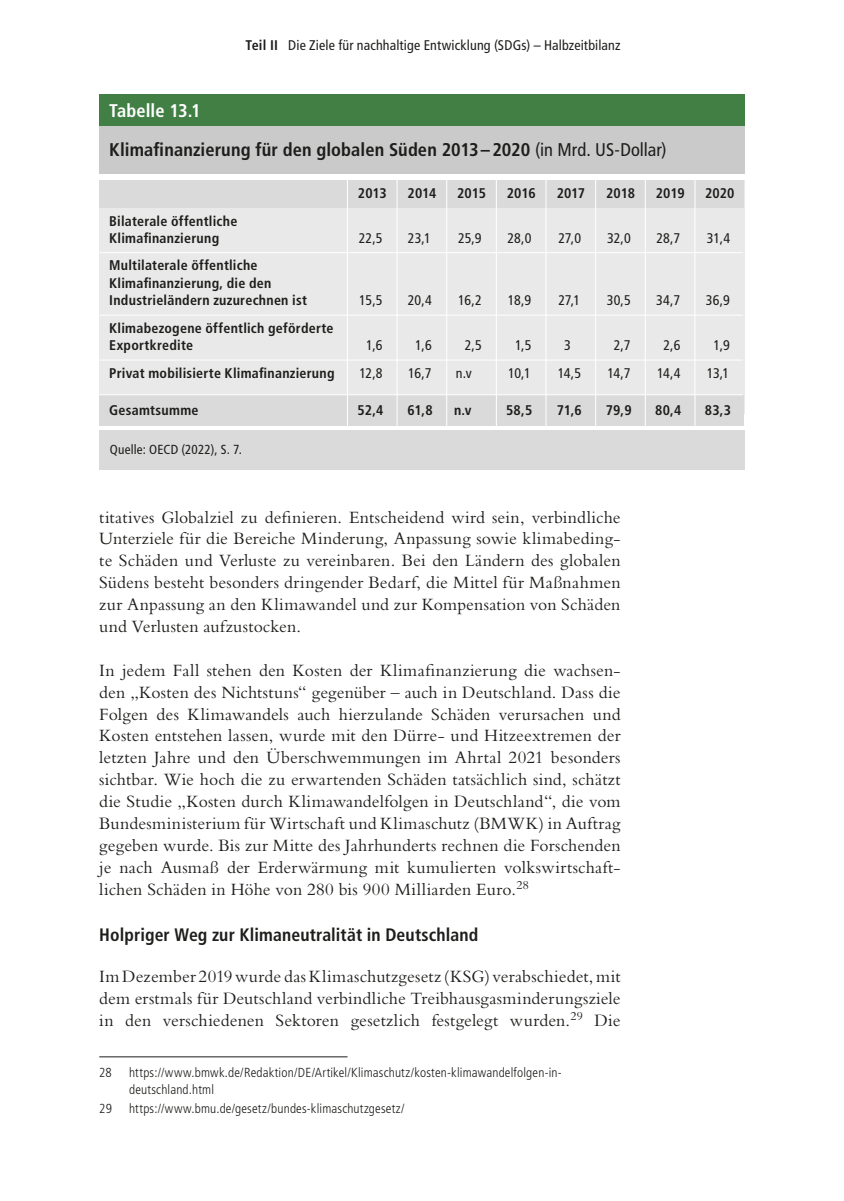
<style>
.page{position:relative;width:844px;height:1201px;background:#fff}
.page>*{position:absolute;margin:0;border:0;box-sizing:border-box;transform-origin:0 0}
.Kasten_Titel{font:700 condensed 18.38px "Frutiger LT Std";letter-spacing:.005em;color:#1d1d1b}
.Box{font:700 condensed 18.38px "Frutiger LT Std";color:#fff}
.Text{font:18.03px/21.9px "Bembo Std";letter-spacing:.01em;color:#1d1d1b;text-align:justify}
.Zwischentitel{font:700 condensed 18.03px "Frutiger LT Std";letter-spacing:.01em;color:#1d1d1b}
.Tabelle{font:700 condensed 14px/17.5px "Frutiger LT Std";letter-spacing:.015em;color:#1d1d1b}
.Tabelle-2{font:condensed 14px "Frutiger LT Std";letter-spacing:.01em;color:#1d1d1b}
.Fußnoten{font:300 condensed 13.12px/16.6px "Frutiger LT Std";letter-spacing:.015em;color:#1d1d1b}
.Quelle{font:condensed 13.12px "Frutiger LT Std";letter-spacing:.01em;color:#1d1d1b}
.s1{font-weight:700}
.s2{font-weight:400}
</style>
<div class="page">
<div style="left:99px;top:94px;width:645px;height:32px;background:#417f45"></div>
<div style="left:99px;top:126px;width:645px;height:48px;background:#cacaca"></div>
<div style="left:99px;top:180px;width:645px;height:233px;background:#e9e9e9"></div>
<div style="left:99px;top:180px;width:645px;height:27px;background:#dadada"></div>
<div style="left:99px;top:395px;width:645px;height:30px;background:#dadada"></div>
<hr style="left:99px;top:1056px;width:248px;height:1px;background:#1d1d1b">
<hr style="left:99px;top:252px;width:643px;height:1px;background:#fff">
<hr style="left:99px;top:315px;width:643px;height:1px;background:#fff">
<hr style="left:99px;top:359px;width:643px;height:1px;background:#fff">
<hr style="left:99px;top:394px;width:643px;height:1px;background:#fff">
<hr style="left:694px;top:176px;width:1px;height:254px;background:#fff">
<hr style="left:644px;top:176px;width:1px;height:254px;background:#fff">
<hr style="left:595px;top:176px;width:1px;height:254px;background:#fff">
<hr style="left:545px;top:176px;width:1px;height:254px;background:#fff">
<hr style="left:495px;top:176px;width:1px;height:254px;background:#fff">
<hr style="left:446px;top:176px;width:1px;height:254px;background:#fff">
<hr style="left:396px;top:176px;width:1px;height:254px;background:#fff">
<hr style="left:347px;top:176px;width:1px;height:254px;background:#fff">
<div style="left:99px;top:430px;width:645px;height:40px;background:#dadada"></div>
<p class="Tabelle-2" style="left:245px;top:37px;width:376px"><span class="s1">Teil II</span> Die Ziele für nachhaltige Entwicklung (SDGs) – Halbzeitbilanz</p>
<p class="Box" style="left:109px;top:99px;width:93px">Tabelle 13.1</p>
<p class="Kasten_Titel" style="left:109px;top:138px;width:559px">Klimafinanzierung für den globalen Süden 2013–2020 <span class="s2">(in Mrd. US-Dollar)</span></p>
<p class="Tabelle" style="left:109px;top:212px;width:130px">Bilaterale öffentliche<br>Klimafinanzierung</p>
<p class="Tabelle" style="left:109px;top:257px;width:199px">Multilaterale öffentliche<br>Klimafinanzierung, die den<br>Industrieländern zuzurechnen ist</p>
<p class="Tabelle" style="left:109px;top:319px;width:226px">Klimabezogene öffentlich geförderte<br>Exportkredite</p>
<p class="Tabelle" style="left:358px;top:184px;width:30px">2013</p>
<p class="Tabelle" style="left:407px;top:184px;width:30px">2014</p>
<p class="Tabelle" style="left:457px;top:184px;width:30px">2015</p>
<p class="Tabelle" style="left:506px;top:184px;width:30px">2016</p>
<p class="Tabelle" style="left:556px;top:184px;width:30px">2017</p>
<p class="Tabelle" style="left:606px;top:184px;width:30px">2018</p>
<p class="Tabelle" style="left:655px;top:184px;width:30px">2019</p>
<p class="Tabelle" style="left:705px;top:184px;width:31px">2020</p>
<p class="Tabelle-2" style="left:358px;top:230px;width:25px">22,5</p>
<p class="Tabelle-2" style="left:408px;top:230px;width:25px">23,1</p>
<p class="Tabelle-2" style="left:458px;top:230px;width:25px">25,9</p>
<p class="Tabelle-2" style="left:507px;top:230px;width:25px">28,0</p>
<p class="Tabelle-2" style="left:558px;top:230px;width:24px">27,0</p>
<p class="Tabelle-2" style="left:607px;top:230px;width:25px">32,0</p>
<p class="Tabelle-2" style="left:656px;top:230px;width:25px">28,7</p>
<p class="Tabelle-2" style="left:706px;top:230px;width:25px">31,4</p>
<p class="Tabelle-2" style="left:359px;top:292px;width:25px">15,5</p>
<p class="Tabelle-2" style="left:408px;top:292px;width:25px">20,4</p>
<p class="Tabelle-2" style="left:458px;top:292px;width:25px">16,2</p>
<p class="Tabelle-2" style="left:508px;top:292px;width:25px">18,9</p>
<p class="Tabelle-2" style="left:558px;top:292px;width:23px">27,1</p>
<p class="Tabelle-2" style="left:606px;top:292px;width:26px">30,5</p>
<p class="Tabelle-2" style="left:656px;top:292px;width:25px">34,7</p>
<p class="Tabelle-2" style="left:705px;top:292px;width:25px">36,9</p>
<p class="Tabelle-2" style="left:366px;top:337px;width:18px">1,6</p>
<p class="Tabelle-2" style="left:415px;top:337px;width:18px">1,6</p>
<p class="Tabelle-2" style="left:464px;top:337px;width:18px">2,5</p>
<p class="Tabelle-2" style="left:515px;top:337px;width:18px">1,5</p>
<p class="Tabelle-2" style="left:564px;top:337px;width:8px">3</p>
<p class="Tabelle-2" style="left:613px;top:337px;width:18px">2,7</p>
<p class="Tabelle-2" style="left:663px;top:337px;width:18px">2,6</p>
<p class="Tabelle-2" style="left:713px;top:337px;width:18px">1,9</p>
<p class="Tabelle" style="left:109px;top:364px;width:227px">Privat mobilisierte Klimafinanzierung</p>
<p class="Tabelle-2" style="left:359px;top:365px;width:25px">12,8</p>
<p class="Tabelle-2" style="left:408px;top:365px;width:25px">16,7</p>
<p class="Tabelle-2" style="left:455px;top:365px;width:17px">n.v</p>
<p class="Tabelle-2" style="left:508px;top:365px;width:24px">10,1</p>
<p class="Tabelle-2" style="left:557px;top:365px;width:25px">14,5</p>
<p class="Tabelle-2" style="left:607px;top:365px;width:25px">14,7</p>
<p class="Tabelle-2" style="left:656px;top:365px;width:25px">14,4</p>
<p class="Tabelle-2" style="left:706px;top:365px;width:24px">13,1</p>
<p class="Tabelle" style="left:109px;top:401px;width:91px">Gesamtsumme</p>
<p class="Tabelle" style="left:357px;top:401px;width:27px">52,4</p>
<p class="Tabelle" style="left:407px;top:401px;width:27px">61,8</p>
<p class="Tabelle" style="left:454px;top:401px;width:19px">n.v</p>
<p class="Tabelle" style="left:506px;top:401px;width:28px">58,5</p>
<p class="Tabelle" style="left:556px;top:401px;width:27px">71,6</p>
<p class="Tabelle" style="left:605px;top:401px;width:27px">79,9</p>
<p class="Tabelle" style="left:655px;top:401px;width:28px">80,4</p>
<p class="Tabelle" style="left:704px;top:401px;width:28px">83,3</p>
<p class="Quelle" style="left:110px;top:442px;width:133px">Quelle: OECD (2022), S. 7.</p>
<p class="Text" style="left:99px;top:505px;width:522px">titatives Globalziel zu definieren. Entscheidend wird sein, verbindliche Unterziele für die Bereiche Minderung, Anpassung sowie klimabeding&shy;te Schäden und Verluste zu vereinbaren. Bei den Ländern des globalen Südens besteht besonders dringender Bedarf, die Mittel für Maßnahmen zur Anpassung an den Klimawandel und zur Kompensation von Schäden und Verlusten aufzustocken.</p>
<p class="Text" style="left:99px;top:659px;width:522px">In jedem Fall stehen den Kosten der Klimafinanzierung die wachsen&shy;den „Kosten des Nichtstuns“ gegenüber – auch in Deutschland. Dass die Folgen des Klimawandels auch hierzulande Schäden verursachen und Kosten entstehen lassen, wurde mit den Dürre- und Hitzeextremen der letzten Jahre und den Überschwemmungen im Ahrtal 2021 besonders sichtbar. Wie hoch die zu erwartenden Schäden tatsächlich sind, schätzt die Studie „Kosten durch Klimawandelfolgen in Deutschland“, die vom Bundesministerium für Wirtschaft und Klimaschutz (BMWK) in Auftrag gegeben wurde. Bis zur Mitte des Jahrhunderts rechnen die Forschenden je nach Ausmaß der Erderwärmung mit kumulierten volkswirtschaft&shy;lichen Schäden in Höhe von 280 bis 900 Milliarden Euro.<sup>28</sup></p>
<p class="Zwischentitel" style="left:99px;top:924px;width:380px">Holpriger Weg zur Klimaneutralität in Deutschland</p>
<p class="Text" style="left:99px;top:965px;width:522px">Im Dezember 2019 wurde das Klimaschutzgesetz (KSG) verabschiedet, mit dem erstmals für Deutschland verbindliche Treibhausgasminderungsziele in den verschiedenen Sektoren gesetzlich festgelegt wurden.<sup>29</sup> Die</p>
<p class="Fußnoten" style="left:99px;top:1064px;width:14px">28</p>
<p class="Fußnoten" style="left:129px;top:1064px;width:434px">https://www.bmwk.de/Redaktion/DE/Artikel/Klimaschutz/kosten-klimawandelfolgen-in&shy;deutschland.html</p>
<p class="Fußnoten" style="left:99px;top:1100px;width:14px">29</p>
<p class="Fußnoten" style="left:129px;top:1100px;width:277px">https://www.bmu.de/gesetz/bundes-klimaschutzgesetz/</p>
</div>
